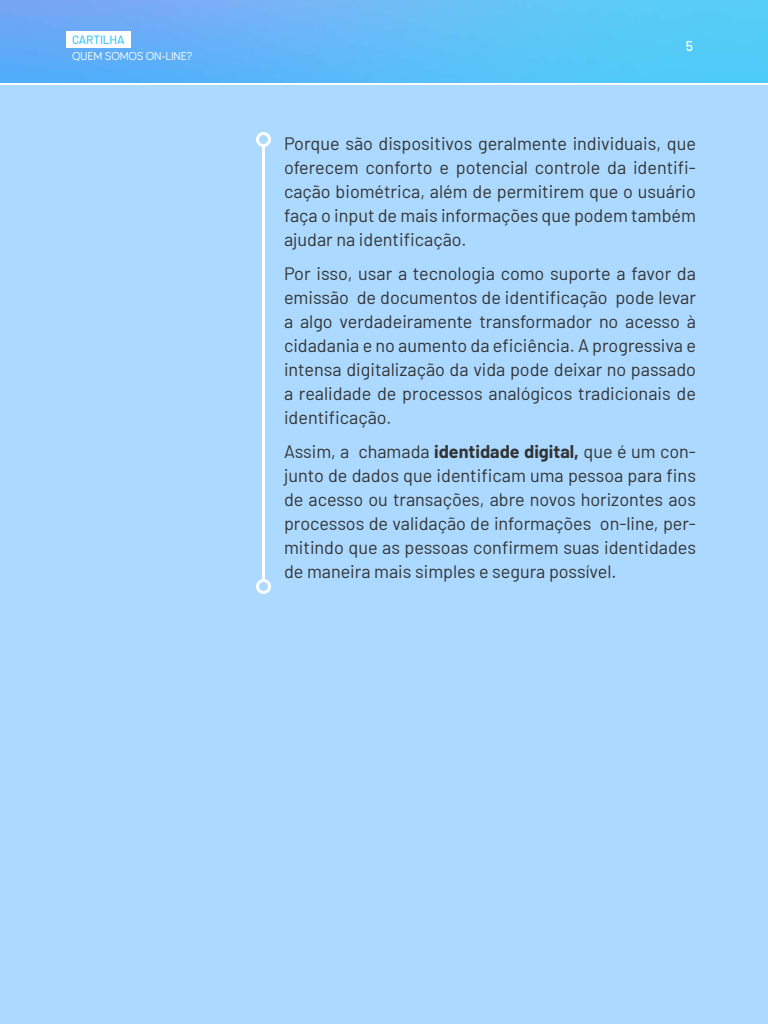
<style>
.page{position:relative;width:768px;height:1024px;background:#acd9ff}
.page>*{position:absolute;margin:0;border:0;box-sizing:border-box;transform-origin:0 0}
.t1{font:18px/24px "Barlow";color:#333;text-align:justify}
.t2{font:500 14px "Barlow";color:#fff}
.t3{font:12px "Bariol";letter-spacing:-.02em;color:#fff}
.t4{font:500 12px "Barlow";letter-spacing:-.02em;color:#45c7fa}
.s1{font-weight:700}
</style>
<div class="page">
<div style="left:66px;top:31px;width:65px;height:17px;background:#fff"></div>
<hr style="left:0;top:83px;width:768px;height:2px;background:#fff">
<hr style="left:262px;top:146px;width:3px;height:434px;background:#fff">
<div style="left:256px;top:132px;width:15px;height:15px;border:3px solid #fff;border-radius:50%"></div>
<div style="left:256px;top:579px;width:15px;height:15px;border:3px solid #fff;border-radius:50%"></div>
<p class="t4" style="left:72px;top:31px;width:54px">CARTILHA</p>
<p class="t3" style="left:72px;top:50px;width:122px">QUEM SOMOS ON-LINE?</p>
<p class="t2" style="left:686px;top:36px;width:9px">5</p>
<p class="t1" style="left:284px;top:130px;width:414px">Porque são dispositivos geralmente individuais, que oferecem conforto e potencial controle da identifi&shy;cação biométrica, além de permitirem que o usuário faça o input de mais informações que podem também ajudar na identificação.</p>
<p class="t1" style="left:284px;top:260px;width:414px">Por isso, usar a tecnologia como suporte a favor da emissão de documentos de identificação pode levar a algo verdadeiramente transformador no acesso à cidadania e no aumento da eficiência. A progressiva e intensa digitalização da vida pode deixar no passado a realidade de processos analógicos tradicionais de identificação.</p>
<p class="t1" style="left:284px;top:438px;width:414px">Assim, a chamada <span class="s1">identidade digital,</span> que é um con&shy;junto de dados que identificam uma pessoa para fins de acesso ou transações, abre novos horizontes aos processos de validação de informações on-line, per&shy;mitindo que as pessoas confirmem suas identidades de maneira mais simples e segura possível.</p>
</div>
